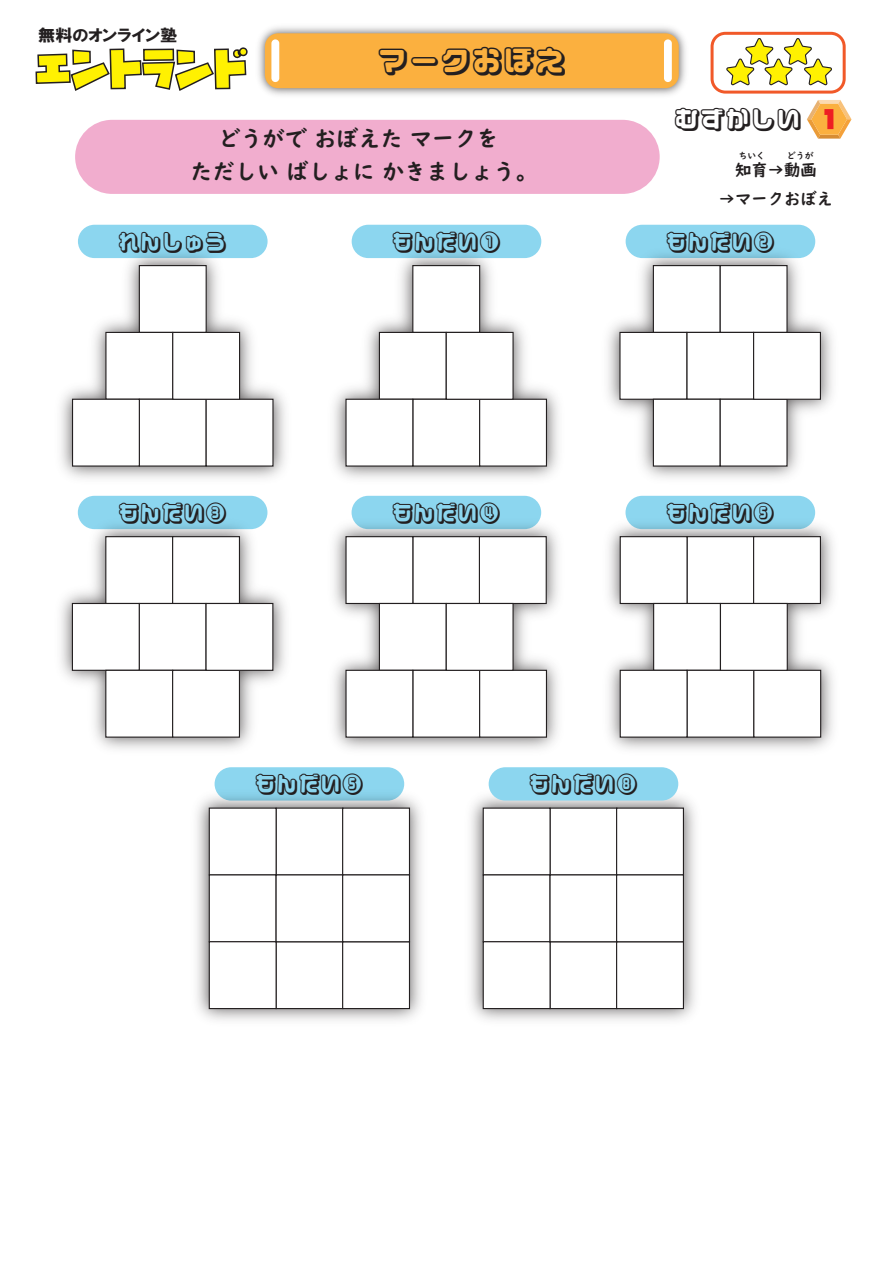
<style>
.page{position:relative;width:893px;height:1263px;background:#fff}
.page>*{position:absolute;margin:0;border:0;box-sizing:border-box;transform-origin:0 0}
.t1{font:44.4px "GN KMB Font UB Newstyle Kana A";color:#fff101}
.t2{font:31.5px "VDL Logo Maru Jr pop Shadow";color:#231f20}
.t3{font:25.5px "VDL Logo Maru Jr pop Shadow";color:#231f20}
.t4{font:23.4px "VDL Logo Maru Jr pop Shadow";color:#231f20;scale:.93 1}
.t5{font:22.5px/33px "UD Digi Kyokasho NP B";color:#231f20;text-align:center}
.t6{font:21.45px "GN KMB Font UB Newstyle Kana A";color:#ee1d23}
.t7{font:16.5px "UD Digi Kyokasho NP B";color:#231f20}
.t8{font:16.5px "HGP Soei Kakugothic UB";color:#231f20;scale:1.04 1}
.t9{font:9px "UD Digi Kyokasho NP B";color:#231f20}
</style>
<div class="page">
<img style="left:258px;top:27px;width:428px;height:68px">
<div style="left:265px;top:33px;width:414px;height:55px;background:#fbb03f;border-radius:13px"></div>
<div style="left:271px;top:39px;width:8px;height:43px;background:#fff;border-radius:4px"></div>
<div style="left:664px;top:39px;width:8px;height:43px;background:#fff;border-radius:4px"></div>
<svg style="left:35px;top:47px;width:213px;height:44px"></svg>
<svg style="left:807px;top:100px;width:44px;height:39px"></svg>
<div style="left:78px;top:225px;width:190px;height:33px;background:#8cd6ef;border-radius:17px"></div>
<div style="left:352px;top:225px;width:189px;height:33px;background:#8cd6ef;border-radius:17px"></div>
<div style="left:626px;top:225px;width:189px;height:33px;background:#8cd6ef;border-radius:17px"></div>
<div style="left:78px;top:496px;width:189px;height:33px;background:#8cd6ef;border-radius:17px"></div>
<div style="left:352px;top:496px;width:189px;height:33px;background:#8cd6ef;border-radius:17px"></div>
<div style="left:625px;top:496px;width:190px;height:33px;background:#8cd6ef;border-radius:17px"></div>
<img style="left:61px;top:242px;width:225px;height:237px">
<div style="left:139px;top:265px;width:68px;height:68px;background:#fff;border:1px solid #231f20"></div>
<div style="left:105px;top:332px;width:68px;height:68px;background:#fff;border:1px solid #231f20"></div>
<div style="left:139px;top:399px;width:68px;height:68px;background:#fff;border:1px solid #231f20"></div>
<div style="left:72px;top:399px;width:68px;height:68px;background:#fff;border:1px solid #231f20"></div>
<div style="left:206px;top:399px;width:68px;height:68px;background:#fff;border:1px solid #231f20"></div>
<div style="left:172px;top:332px;width:68px;height:68px;background:#fff;border:1px solid #231f20"></div>
<img style="left:334px;top:242px;width:225px;height:237px">
<div style="left:412px;top:265px;width:68px;height:68px;background:#fff;border:1px solid #231f20"></div>
<div style="left:379px;top:332px;width:68px;height:68px;background:#fff;border:1px solid #231f20"></div>
<div style="left:412px;top:399px;width:68px;height:68px;background:#fff;border:1px solid #231f20"></div>
<div style="left:345px;top:399px;width:68px;height:68px;background:#fff;border:1px solid #231f20"></div>
<div style="left:479px;top:399px;width:68px;height:68px;background:#fff;border:1px solid #231f20"></div>
<div style="left:446px;top:332px;width:68px;height:68px;background:#fff;border:1px solid #231f20"></div>
<img style="left:609px;top:514px;width:224px;height:236px">
<div style="left:686px;top:536px;width:68px;height:68px;background:#fff;border:1px solid #231f20"></div>
<div style="left:753px;top:536px;width:68px;height:68px;background:#fff;border:1px solid #231f20"></div>
<div style="left:620px;top:536px;width:68px;height:68px;background:#fff;border:1px solid #231f20"></div>
<div style="left:653px;top:603px;width:68px;height:68px;background:#fff;border:1px solid #231f20"></div>
<div style="left:686px;top:670px;width:68px;height:68px;background:#fff;border:1px solid #231f20"></div>
<div style="left:620px;top:670px;width:68px;height:68px;background:#fff;border:1px solid #231f20"></div>
<div style="left:753px;top:670px;width:68px;height:68px;background:#fff;border:1px solid #231f20"></div>
<div style="left:720px;top:603px;width:68px;height:68px;background:#fff;border:1px solid #231f20"></div>
<div style="left:215px;top:767px;width:189px;height:34px;background:#8cd6ef;border-radius:17px"></div>
<img style="left:197px;top:785px;width:225px;height:236px">
<div style="left:276px;top:807px;width:67px;height:68px;background:#fff"></div>
<div style="left:342px;top:807px;width:68px;height:68px;background:#fff;border:1px solid #231f20"></div>
<div style="left:209px;top:807px;width:68px;height:68px;background:#fff;border:1px solid #231f20"></div>
<div style="left:209px;top:874px;width:68px;height:68px;background:#fff;border:1px solid #231f20"></div>
<div style="left:276px;top:941px;width:67px;height:68px;background:#fff;border:1px solid #231f20"></div>
<div style="left:209px;top:941px;width:68px;height:68px;background:#fff;border:1px solid #231f20"></div>
<div style="left:342px;top:941px;width:68px;height:68px;background:#fff;border:1px solid #231f20"></div>
<div style="left:276px;top:874px;width:67px;height:68px;background:#fff;border:1px solid #231f20"></div>
<div style="left:342px;top:874px;width:68px;height:68px;background:#fff;border:1px solid #231f20"></div>
<img style="left:471px;top:785px;width:225px;height:236px">
<div style="left:549px;top:807px;width:68px;height:68px;background:#fff"></div>
<div style="left:616px;top:807px;width:68px;height:68px;background:#fff;border:1px solid #231f20"></div>
<div style="left:483px;top:807px;width:68px;height:68px;background:#fff;border:1px solid #231f20"></div>
<div style="left:483px;top:874px;width:68px;height:68px;background:#fff;border:1px solid #231f20"></div>
<div style="left:549px;top:941px;width:68px;height:68px;background:#fff;border:1px solid #231f20"></div>
<div style="left:483px;top:941px;width:68px;height:68px;background:#fff;border:1px solid #231f20"></div>
<div style="left:616px;top:941px;width:68px;height:68px;background:#fff;border:1px solid #231f20"></div>
<div style="left:549px;top:874px;width:68px;height:68px;background:#fff;border:1px solid #231f20"></div>
<div style="left:616px;top:874px;width:68px;height:68px;background:#fff;border:1px solid #231f20"></div>
<img style="left:334px;top:514px;width:224px;height:236px">
<div style="left:412px;top:536px;width:68px;height:68px;background:#fff;border:1px solid #231f20"></div>
<div style="left:479px;top:536px;width:68px;height:68px;background:#fff;border:1px solid #231f20"></div>
<div style="left:345px;top:536px;width:68px;height:68px;background:#fff;border:1px solid #231f20"></div>
<div style="left:379px;top:603px;width:68px;height:68px;background:#fff;border:1px solid #231f20"></div>
<div style="left:412px;top:670px;width:68px;height:68px;background:#fff;border:1px solid #231f20"></div>
<div style="left:345px;top:670px;width:68px;height:68px;background:#fff;border:1px solid #231f20"></div>
<div style="left:479px;top:670px;width:68px;height:68px;background:#fff;border:1px solid #231f20"></div>
<div style="left:446px;top:603px;width:68px;height:68px;background:#fff;border:1px solid #231f20"></div>
<img style="left:608px;top:242px;width:225px;height:236px">
<div style="left:653px;top:265px;width:68px;height:68px;background:#fff;border:1px solid #231f20"></div>
<div style="left:720px;top:265px;width:68px;height:68px;background:#fff;border:1px solid #231f20"></div>
<div style="left:686px;top:332px;width:68px;height:68px;background:#fff;border:1px solid #231f20"></div>
<div style="left:619px;top:332px;width:68px;height:68px;background:#fff;border:1px solid #231f20"></div>
<div style="left:653px;top:399px;width:68px;height:68px;background:#fff;border:1px solid #231f20"></div>
<div style="left:720px;top:399px;width:68px;height:68px;background:#fff;border:1px solid #231f20"></div>
<div style="left:753px;top:332px;width:68px;height:68px;background:#fff;border:1px solid #231f20"></div>
<img style="left:61px;top:513px;width:225px;height:236px">
<div style="left:105px;top:536px;width:68px;height:68px;background:#fff;border:1px solid #231f20"></div>
<div style="left:172px;top:536px;width:68px;height:68px;background:#fff;border:1px solid #231f20"></div>
<div style="left:139px;top:603px;width:68px;height:68px;background:#fff;border:1px solid #231f20"></div>
<div style="left:72px;top:603px;width:68px;height:68px;background:#fff;border:1px solid #231f20"></div>
<div style="left:105px;top:670px;width:68px;height:68px;background:#fff;border:1px solid #231f20"></div>
<div style="left:172px;top:670px;width:68px;height:68px;background:#fff;border:1px solid #231f20"></div>
<div style="left:205px;top:603px;width:68px;height:68px;background:#fff;border:1px solid #231f20"></div>
<div style="left:489px;top:767px;width:189px;height:34px;background:#8cd6ef;border-radius:17px"></div>
<div style="left:75px;top:120px;width:585px;height:74px;background:#f1adce;border-radius:37px"></div>
<div style="left:711px;top:32px;width:135px;height:62px;border:3px solid #f15929;border-radius:13px"></div>
<svg style="left:726px;top:38px;width:106px;height:48px"></svg>
<p class="t8" style="left:38px;top:27px;width:135px">無料のオンライン塾</p>
<h1 class="t1" style="left:35px;top:43px;width:214px">エントランド</h1>
<h2 class="t2" style="left:377px;top:39px;width:191px">マークおぼえ</h2>
<p class="t5" style="left:190px;top:122px;width:349px">どうがで おぼえた マークを<br>ただしい ばしょに かきましょう。</p>
<p class="t3" style="left:674px;top:101px;width:129px">むずかしい</p>
<p class="t9" style="left:738px;top:150px;width:28px">ちいく</p>
<p class="t9" style="left:787px;top:150px;width:28px">どうが</p>
<p class="t6" style="left:824px;top:107px;width:11px">１</p>
<p class="t7" style="left:735px;top:160px;width:83px">知育→動画</p>
<p class="t7" style="left:719px;top:189px;width:116px">→マークおぼえ</p>
<p class="t4" style="left:118px;top:225px;width:119px">れんしゅう</p>
<p class="t4" style="left:392px;top:225px;width:119px">もんだい①</p>
<p class="t4" style="left:666px;top:225px;width:119px">もんだい②</p>
<p class="t4" style="left:118px;top:496px;width:119px">もんだい③</p>
<p class="t4" style="left:392px;top:496px;width:119px">もんだい④</p>
<p class="t4" style="left:666px;top:496px;width:119px">もんだい⑤</p>
<p class="t4" style="left:255px;top:768px;width:119px">もんだい⑤</p>
<p class="t4" style="left:529px;top:768px;width:119px">もんだい⑧</p>
</div>
